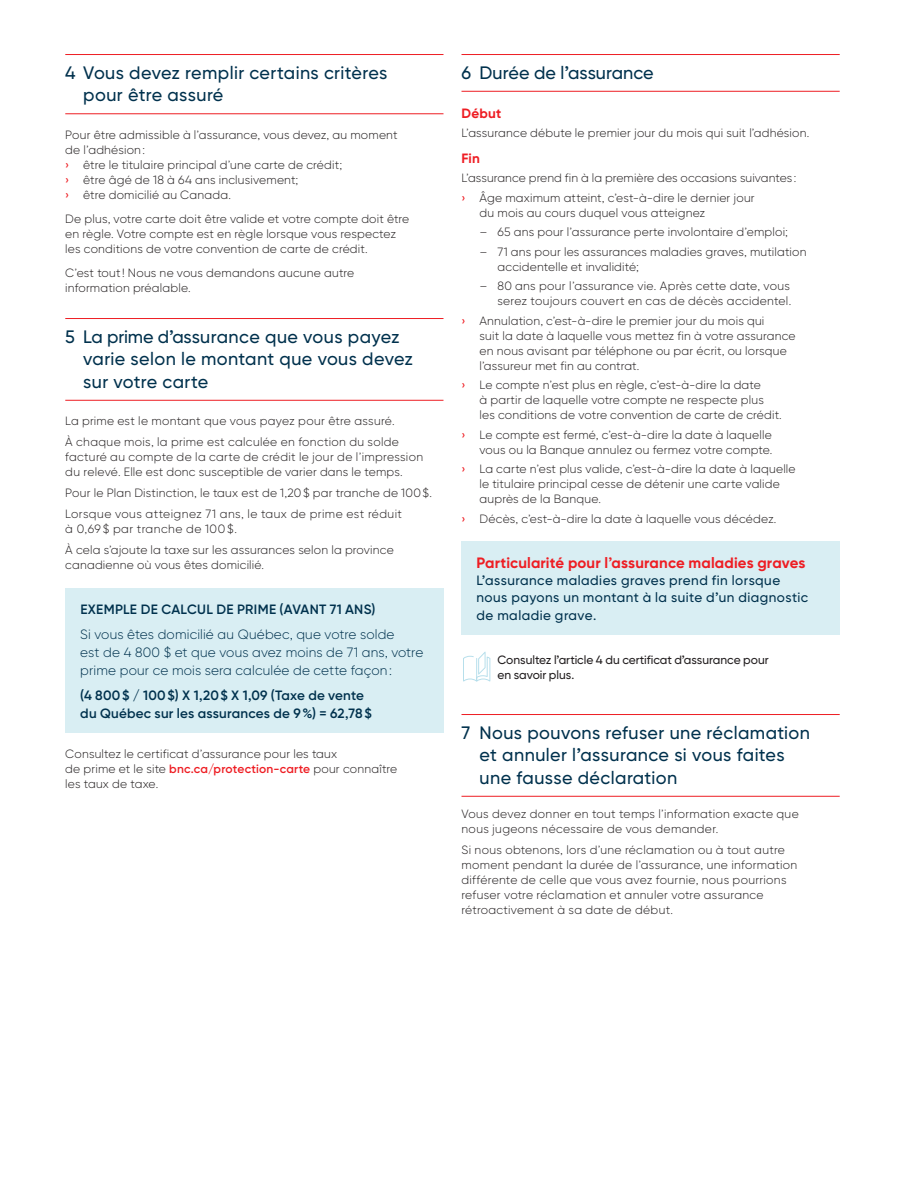
<style>
.page{position:relative;width:905px;height:1188px;background:#fff}
.page>*{position:absolute;margin:0;border:0;box-sizing:border-box;transform-origin:0 0}
.t1{font:500 18px/22.5px "Gilroy BN";letter-spacing:.02em;color:#00314d}
.t2{font:500 18px "Gilroy BN";color:#00314d}
.t3{font:700 15px "Gilroy BN";letter-spacing:.01em;color:#ee1d23}
.t4{font:300 13.5px/18px "Gilroy BN";letter-spacing:.01em;color:#00314d}
.t5{font:600 13.5px/18px "Gilroy BN";letter-spacing:.015em;color:#00314d}
.t6{font:500 13.5px/17.2px "Gilroy BN";letter-spacing:.035em;color:#00314d}
.t7{font:700 13.5px "Gilroy BN";letter-spacing:.015em;color:#ee1d23}
.t8{font:300 12px/15px "Gilroy BN";letter-spacing:.015em;color:#231f20}
.t9{font:500 12px/15px "Gilroy BN";letter-spacing:-.005em;color:#231f20}
.s1{font-weight:500;color:#ee1d23}
.s2{font-weight:600;color:#ee1d23}
</style>
<div class="page">
<hr style="left:65px;top:54px;width:378px;height:1px;background:#ee1d23">
<hr style="left:65px;top:113px;width:378px;height:1px;background:#ee1d23">
<hr style="left:65px;top:318px;width:378px;height:1px;background:#ee1d23">
<hr style="left:65px;top:400px;width:378px;height:1px;background:#ee1d23">
<hr style="left:461px;top:54px;width:378px;height:1px;background:#ee1d23">
<hr style="left:461px;top:91px;width:378px;height:1px;background:#ee1d23">
<hr style="left:461px;top:714px;width:378px;height:1px;background:#ee1d23">
<hr style="left:461px;top:796px;width:378px;height:1px;background:#ee1d23">
<svg style="left:463px;top:652px;width:27px;height:29px"></svg>
<div style="left:461px;top:541px;width:378px;height:94px;background:#d9eef3"></div>
<div style="left:65px;top:589px;width:378px;height:144px;background:#d9eef3"></div>
<h1 class="t1" style="left:83px;top:61px;width:305px;text-indent:-18px">4 Vous devez remplir certains critères pour être assuré</h1>
<p class="t8" style="left:65px;top:127px;width:334px">Pour être admissible à l’assurance, vous devez, au moment de l’adhésion:<br><span class="s1">›</span> être le titulaire principal d’une carte de crédit;<br><span class="s1">›</span> être âgé de 18 à 64 ans inclusivement;<br><span class="s1">›</span> être domicilié au Canada.</p>
<p class="t8" style="left:65px;top:211px;width:345px">De plus, votre carte doit être valide et votre compte doit être en règle. Votre compte est en règle lorsque vous respectez les conditions de votre convention de carte de crédit.</p>
<p class="t8" style="left:65px;top:265px;width:290px">C’est tout! Nous ne vous demandons aucune autre information préalable.</p>
<h1 class="t1" style="left:83px;top:325px;width:331px;text-indent:-18px">5 La prime d’assurance que vous payez varie selon le montant que vous devez sur votre carte</h1>
<p class="t8" style="left:65px;top:411px;width:335px;line-height:21px">La prime est le montant que vous payez pour être assuré.<br>À chaque mois, la prime est calculée en fonction du solde</p>
<p class="t8" style="left:65px;top:450px;width:359px">facturé au compte de la carte de crédit le jour de l’impression du relevé. Elle est donc susceptible de varier dans le temps.</p>
<p class="t8" style="left:65px;top:483px;width:368px;line-height:21px">Pour le Plan Distinction, le taux est de 1,20$ par tranche de 100$.<br>Lorsque vous atteignez 71 ans, le taux de prime est réduit</p>
<p class="t8" style="left:65px;top:519px;width:330px;line-height:21px">à 0,69 $ par tranche de 100 $.<br>À cela s'ajoute la taxe sur les assurances selon la province</p>
<p class="t8" style="left:65px;top:558px;width:200px">canadienne où vous êtes domicilié.</p>
<p class="t5" style="left:80px;top:601px;width:296px">EXEMPLE DE CALCUL DE PRIME (AVANT 71 ANS)</p>
<p class="t4" style="left:80px;top:625px;width:344px">Si vous êtes domicilié au Québec, que votre solde<br>est de 4 800 $ et que vous avez moins de 71 ans, votre prime pour ce mois sera calculée de cette façon:</p>
<p class="t5" style="left:80px;top:686px;width:293px">(4 800$ / 100$) X 1,20$ X 1,09 (Taxe de vente du Québec sur les assurances de 9%) = 62,78$</p>
<p class="t8" style="left:65px;top:747px;width:333px">Consultez le certificat d’assurance pour les taux<br>de prime et le site <span class="s2">bnc.ca/protection-carte</span> pour connaître les taux de taxe.</p>
<h1 class="t2" style="left:461px;top:62px;width:194px">6 Durée de l’assurance</h1>
<p class="t7" style="left:461px;top:105px;width:41px">Début</p>
<p class="t8" style="left:461px;top:126px;width:349px">L’assurance débute le premier jour du mois qui suit l'adhésion.</p>
<p class="t7" style="left:461px;top:150px;width:20px">Fin</p>
<p class="t8" style="left:461px;top:168px;width:336px;line-height:19.5px">L’assurance prend fin à la première des occasions suivantes : <span class="s1">›</span> Âge maximum atteint, c'est-à-dire le dernier jour</p>
<p class="t8" style="left:479px;top:205px;width:227px">du mois au cours duquel vous atteignez</p>
<p class="t8" style="left:479px;top:225px;width:310px">– 65 ans pour l’assurance perte involontaire d’emploi;</p>
<p class="t8" style="left:497px;top:244px;width:310px;text-indent:-18px">– 71 ans pour les assurances maladies graves, mutilation accidentelle et invalidité;</p>
<p class="t8" style="left:479px;top:279px;width:313px;text-align:right">– 80 ans pour l’assurance vie. Après cette date, vous serez toujours couvert en cas de décès accidentel.</p>
<p class="t8" style="left:479px;top:313px;width:317px;text-indent:-18px"><span class="s1">›</span> Annulation, c'est-à-dire le premier jour du mois qui<br>suit la date à laquelle vous mettez fin à votre assurance en nous avisant par téléphone ou par écrit, ou lorsque l'assureur met fin au contrat.</p>
<p class="t8" style="left:479px;top:378px;width:304px;text-indent:-18px"><span class="s1">›</span> Le compte n’est plus en règle, c'est-à-dire la date<br>à partir de laquelle votre compte ne respecte plus les conditions de votre convention de carte de crédit.</p>
<p class="t8" style="left:461px;top:427px;width:312px;text-align:right"><span class="s1">›</span> Le compte est fermé, c'est-à-dire la date à laquelle vous ou la Banque annulez ou fermez votre compte.</p>
<p class="t8" style="left:479px;top:462px;width:318px;text-indent:-18px"><span class="s1">›</span> La carte n’est plus valide, c'est-à-dire la date à laquelle le titulaire principal cesse de détenir une carte valide auprès de la Banque.</p>
<p class="t8" style="left:461px;top:511px;width:316px"><span class="s1">›</span> Décès, c'est-à-dire la date à laquelle vous décédez.</p>
<p class="t3" style="left:476px;top:553px;width:330px">Particularité pour l’assurance maladies graves</p>
<p class="t6" style="left:476px;top:572px;width:333px">L’assurance maladies graves prend fin lorsque nous payons un montant à la suite d’un diagnostic de maladie grave.</p>
<p class="t9" style="left:497px;top:652px;width:273px">Consultez l'article 4 du certificat d'assurance pour en savoir plus.</p>
<h1 class="t1" style="left:479px;top:721px;width:332px;text-indent:-18px">7 Nous pouvons refuser une réclamation et annuler l’assurance si vous faites une fausse déclaration</h1>
<p class="t8" style="left:461px;top:807px;width:339px">Vous devez donner en tout temps l'information exacte que nous jugeons nécessaire de vous demander.</p>
<p class="t8" style="left:461px;top:843px;width:337px">Si nous obtenons, lors d’une réclamation ou à tout autre moment pendant la durée de l’assurance, une information différente de celle que vous avez fournie, nous pourrions refuser votre réclamation et annuler votre assurance rétroactivement à sa date de début.</p>
</div>
